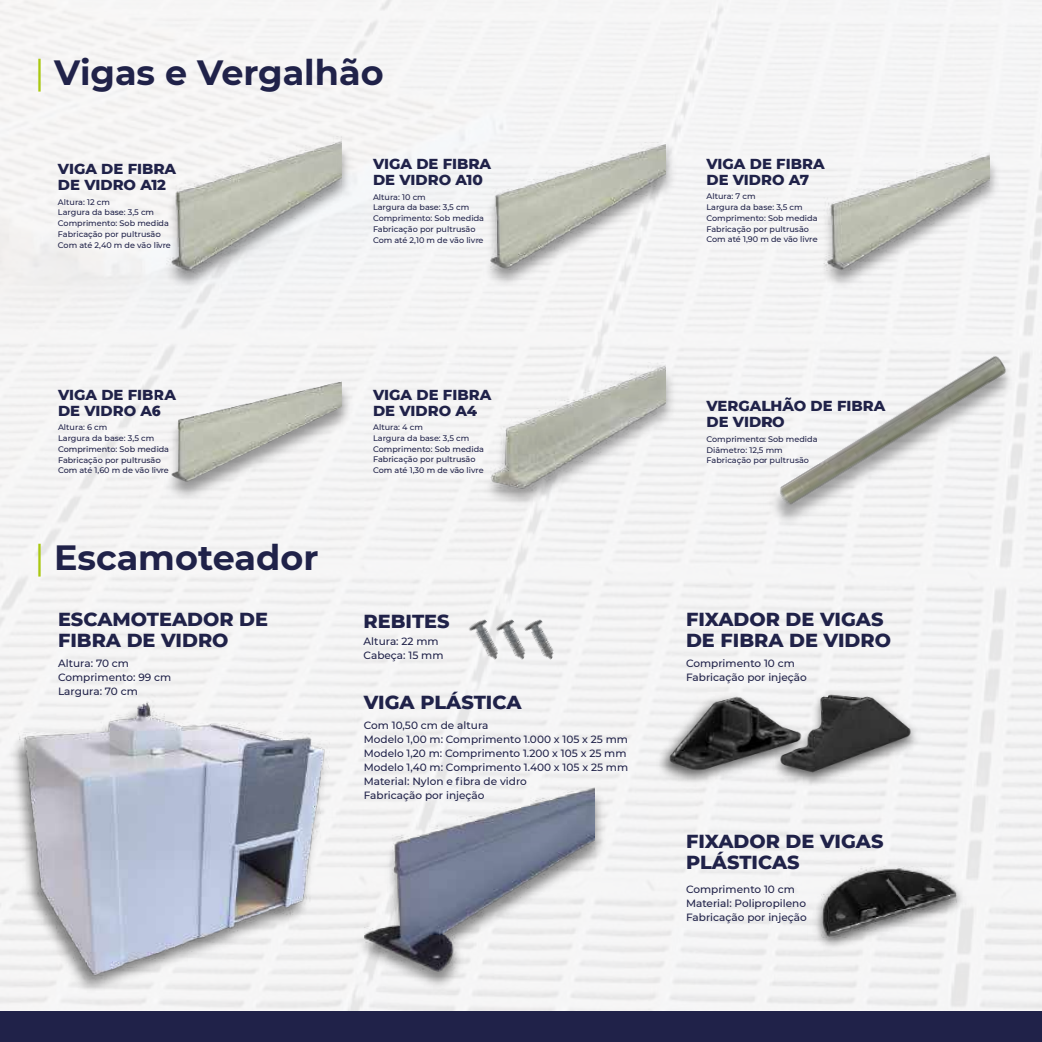
<style>
.page{position:relative;width:1042px;height:1042px;background:#fff}
.page>*{position:absolute;margin:0;border:0;box-sizing:border-box;transform-origin:0 0}
.t1{font:700 35px "Montserrat";color:#202249}
.t2{font:800 19.25px/21px "Montserrat";color:#202249}
.t3{font:800 14.7px/16.1px "Montserrat";color:#202249}
.t4{font:500 10.5px/14px "Montserrat";color:#202249}
.t5{font:500 8.05px/10.7px "Montserrat";color:#202249}
.s1{font-weight:400;color:#aac811}
</style>
<div class="page">
<div style="left:0;top:1011px;width:1042px;height:31px;background:#202249"></div>
<img style="left:807px;top:859px;width:163px;height:97px">
<img style="left:821px;top:867px;width:135px;height:71px">
<img style="left:651px;top:688px;width:115px;height:101px">
<img style="left:668px;top:696px;width:98px;height:75px">
<img style="left:766px;top:685px;width:158px;height:107px">
<img style="left:778px;top:692px;width:134px;height:83px">
<img style="left:350px;top:783px;width:259px;height:212px">
<img style="left:364px;top:769px;width:230px;height:203px">
<img style="left:18px;top:694px;width:311px;height:287px">
<img style="left:456px;top:609px;width:110px;height:55px">
<img style="left:483px;top:609px;width:54px;height:55px">
<img style="left:157px;top:377px;width:199px;height:130px">
<img style="left:164px;top:377px;width:177px;height:109px">
<img style="left:158px;top:137px;width:198px;height:157px">
<img style="left:164px;top:136px;width:177px;height:139px">
<img style="left:477px;top:139px;width:203px;height:153px">
<img style="left:488px;top:142px;width:177px;height:127px">
<img style="left:814px;top:150px;width:191px;height:143px">
<img style="left:813px;top:133px;width:176px;height:145px">
<img style="left:478px;top:361px;width:202px;height:151px">
<img style="left:488px;top:362px;width:177px;height:139px">
<img style="left:764px;top:354px;width:255px;height:177px">
<img style="left:774px;top:353px;width:236px;height:157px">
<h1 class="t1" style="left:35px;top:47px;width:351px"><span class="s1">|</span> Vigas e Vergalhão</h1>
<h3 class="t3" style="left:58px;top:160px;width:120px">VIGA DE FIBRA<br>DE VIDRO A12</h3>
<p class="t5" style="left:58px;top:196px;width:114px">Altura: 12 cm<br>Largura da base: 3,5 cm<br>Comprimento: Sob medida<br>Fabricação por pultrusão<br>Com até 2,40 m de vão livre</p>
<h3 class="t3" style="left:373px;top:155px;width:120px">VIGA DE FIBRA<br>DE VIDRO A10</h3>
<p class="t5" style="left:373px;top:191px;width:112px">Altura: 10 cm<br>Largura da base: 3,5 cm<br>Comprimento: Sob medida<br>Fabricação por pultrusão<br>Com até 2,10 m de vão livre</p>
<h3 class="t3" style="left:58px;top:386px;width:120px">VIGA DE FIBRA<br>DE VIDRO A6</h3>
<p class="t5" style="left:58px;top:422px;width:112px">Altura: 6 cm<br>Largura da base: 3,5 cm<br>Comprimento: Sob medida<br>Fabricação por pultrusão<br>Com até 1,60 m de vão livre</p>
<h1 class="t1" style="left:35px;top:533px;width:285px"><span class="s1">|</span> Escamoteador</h1>
<h2 class="t2" style="left:58px;top:607px;width:212px">ESCAMOTEADOR DE<br>FIBRA DE VIDRO</h2>
<h3 class="t4" style="left:58px;top:656px;width:115px">Altura: 70 cm<br>Comprimento: 99 cm<br>Largura: 70 cm</h3>
<h3 class="t3" style="left:373px;top:386px;width:120px">VIGA DE FIBRA<br>DE VIDRO A4</h3>
<p class="t5" style="left:373px;top:422px;width:112px">Altura: 4 cm<br>Largura da base: 3,5 cm<br>Comprimento: Sob medida<br>Fabricação por pultrusão<br>Com até 1,30 m de vão livre</p>
<h2 class="t2" style="left:363px;top:609px;width:88px">REBITES</h2>
<h3 class="t4" style="left:363px;top:634px;width:81px">Altura: 22 mm<br>Cabeça: 15 mm</h3>
<h2 class="t2" style="left:364px;top:690px;width:159px">VIGA PLÁSTICA</h2>
<h3 class="t4" style="left:364px;top:717px;width:266px">Com 10,50 cm de altura<br>Modelo 1,00 m: Comprimento 1.000 x 105 x 25 mm Modelo 1,20 m: Comprimento 1.200 x 105 x 25 mm Modelo 1,40 m: Comprimento 1.400 x 105 x 25 mm Material: Nylon e fibra de vidro<br>Fabricação por injeção</h3>
<h3 class="t3" style="left:706px;top:155px;width:120px">VIGA DE FIBRA<br>DE VIDRO A7</h3>
<p class="t5" style="left:706px;top:191px;width:112px">Altura: 7 cm<br>Largura da base: 3,5 cm<br>Comprimento: Sob medida<br>Fabricação por pultrusão<br>Com até 1,90 m de vão livre</p>
<h3 class="t3" style="left:706px;top:397px;width:180px">VERGALHÃO DE FIBRA<br>DE VIDRO</h3>
<p class="t5" style="left:706px;top:433px;width:112px">Comprimento: Sob medida<br>Diâmetro: 12,5 mm<br>Fabricação por pultrusão</p>
<h2 class="t2" style="left:686px;top:607px;width:206px">FIXADOR DE VIGAS<br>DE FIBRA DE VIDRO</h2>
<h3 class="t4" style="left:686px;top:656px;width:122px">Comprimento 10 cm<br>Fabricação por injeção</h3>
<h2 class="t2" style="left:686px;top:830px;width:199px">FIXADOR DE VIGAS<br>PLÁSTICAS</h2>
<h3 class="t4" style="left:686px;top:882px;width:122px">Comprimento 10 cm<br>Material: Polipropileno<br>Fabricação por injeção</h3>
</div>
